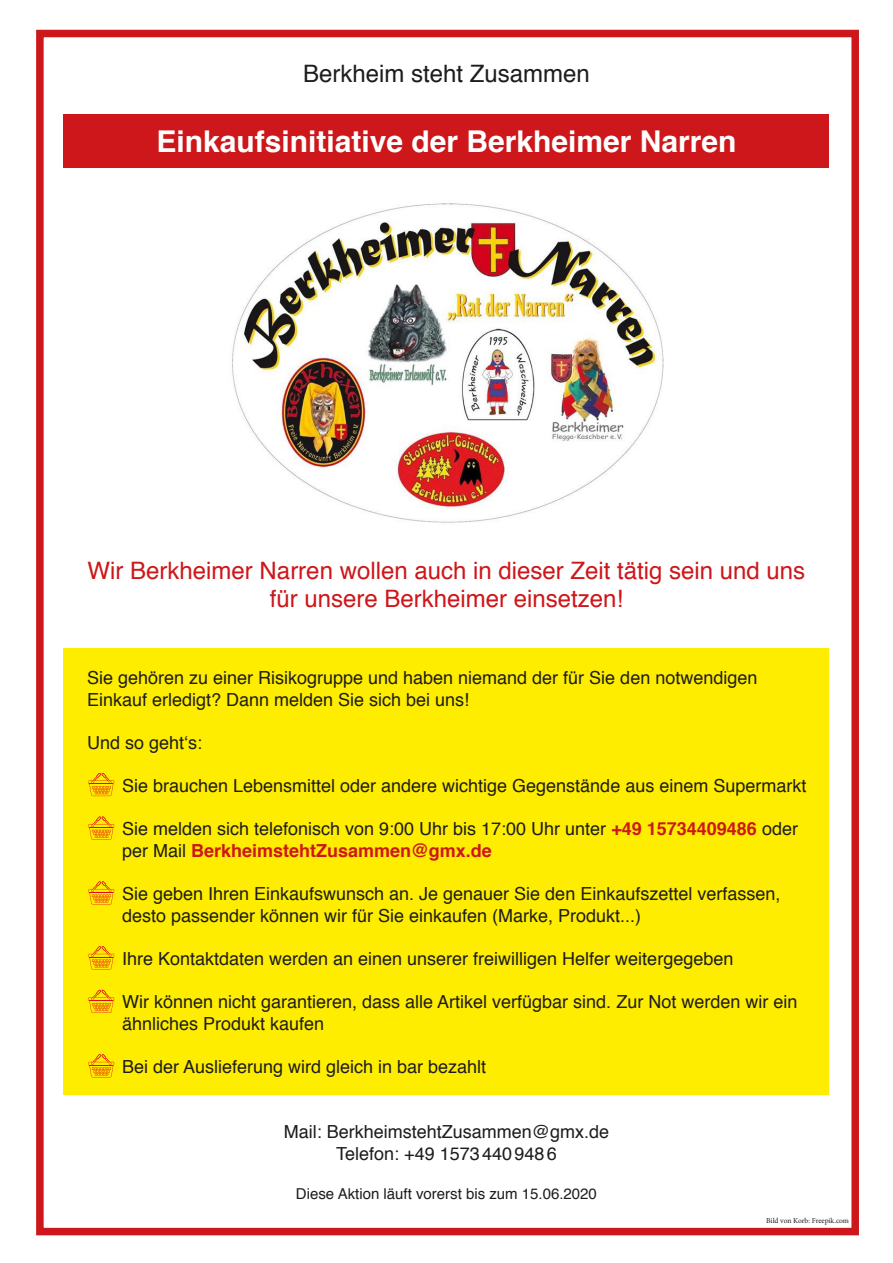
<style>
.page{position:relative;width:893px;height:1263px;background:#fff}
.page>*{position:absolute;margin:0;border:0;box-sizing:border-box;transform-origin:0 0}
.t1{font:700 30px "Helvetica";color:#fff}
.t2{font:24px/28.8px "Helvetica";color:#cd171a;text-align:center}
.t3{font:24px "Helvetica";color:#1d1d1b}
.t4{font:18px/21.6px "Helvetica";color:#1d1d1b}
.t5{font:15px "Helvetica";color:#1d1d1b}
.t6{font:7.5px "Minion Pro";letter-spacing:-.01em;color:#1d1d1b}
.s1{font-weight:700;color:#cd171a}
</style>
<div class="page">
<div style="left:36px;top:30px;width:823px;height:1205px;border:8px solid #cd171a"></div>
<div style="left:64px;top:648px;width:765px;height:447px;background:#ffed00"></div>
<div style="left:64px;top:115px;width:765px;height:53px;background:#cd171a"></div>
<svg style="left:89px;top:773px;width:25px;height:23px"></svg>
<svg style="left:89px;top:817px;width:25px;height:23px"></svg>
<svg style="left:89px;top:881px;width:25px;height:23px"></svg>
<svg style="left:89px;top:946px;width:25px;height:23px"></svg>
<svg style="left:89px;top:990px;width:25px;height:23px"></svg>
<svg style="left:89px;top:1054px;width:25px;height:23px"></svg>
<img style="left:232px;top:203px;width:431px;height:320px">
<h2 class="t3" style="left:303px;top:55px;width:288px">Berkheim steht Zusammen</h2>
<h1 class="t1" style="left:156px;top:117px;width:582px">Einkaufsinitiative der Berkheimer Narren</h1>
<h2 class="t2" style="left:88px;top:556px;width:719px">Wir Berkheimer Narren wollen auch in dieser Zeit tätig sein und uns für unsere Berkheimer einsetzen!</h2>
<p class="t4" style="left:87px;top:667px;width:672px">Sie gehören zu einer Risikogruppe und haben niemand der für Sie den notwendigen<br>Einkauf erledigt? Dann melden Sie sich bei uns!</p>
<p class="t4" style="left:87px;top:732px;width:117px">Und so geht‘s:</p>
<p class="t4" style="left:122px;top:775px;width:686px">Sie brauchen Lebensmittel oder andere wichtige Gegenstände aus einem Supermarkt</p>
<p class="t4" style="left:122px;top:819px;width:677px">Sie melden sich telefonisch von 9:00 Uhr bis 17:00 Uhr unter <span class="s1">+49 15734409486</span> oder per Mail <span class="s1">BerkheimstehtZusammen@gmx.de</span></p>
<p class="t4" style="left:122px;top:883px;width:660px">Sie geben Ihren Einkaufswunsch an. Je genauer Sie den Einkaufszettel verfassen, desto passender können wir für Sie einkaufen (Marke, Produkt...)</p>
<p class="t4" style="left:122px;top:948px;width:613px">Ihre Kontaktdaten werden an einen unserer freiwilligen Helfer weitergegeben</p>
<p class="t4" style="left:122px;top:991px;width:677px">Wir können nicht garantieren, dass alle Artikel verfügbar sind. Zur Not werden wir ein ähnliches Produkt kaufen</p>
<p class="t4" style="left:122px;top:1056px;width:366px">Bei der Auslieferung wird gleich in bar bezahlt</p>
<p class="t4" style="left:284px;top:1121px;width:327px;text-align:center">Mail: BerkheimstehtZusammen@gmx.de<br>Telefon: +49 15734409486</p>
<p class="t5" style="left:296px;top:1182px;width:302px">Diese Aktion läuft vorerst bis zum 15.06.2020</p>
<p class="t6" style="left:766px;top:1216px;width:84px">Bild von Korb: Freepik.com</p>
</div>
